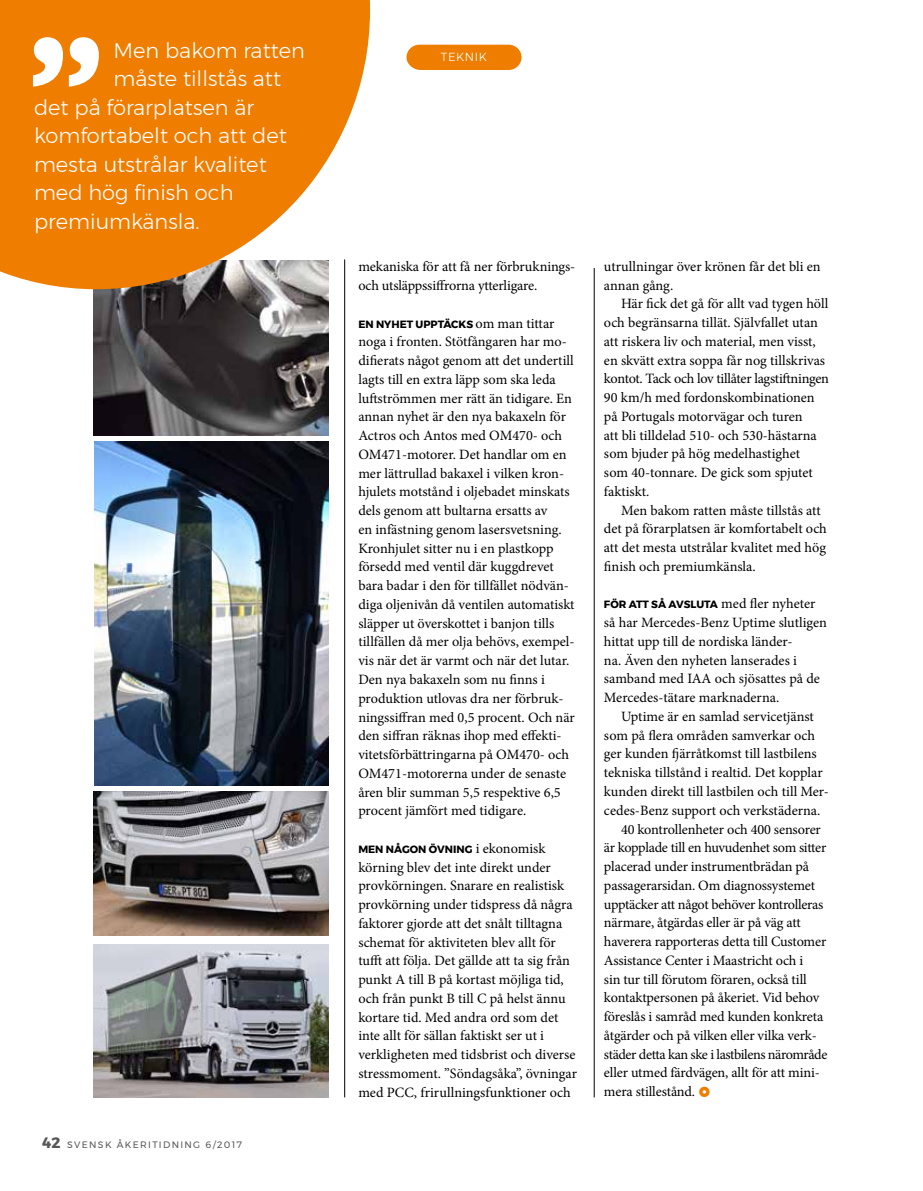
<style>
.page{position:relative;width:923px;height:1191px;background:#fff}
.page>*{position:absolute;margin:0;border:0;box-sizing:border-box;transform-origin:0 0}
.t1{font:300 21px "Montserrat";color:#fff}
.t2{font:14.25px/18.8px "Minion Pro";letter-spacing:-.005em;color:#000}
.t3{font:14.25px "Minion Pro";letter-spacing:-.03em;color:#000}
.t4{font:14.25px "Minion Pro";letter-spacing:-.025em;color:#000}
.t5{font:300 11.7px "Montserrat";letter-spacing:.05em;color:#fff}
.t6{font:700 10.5px "Montserrat";color:#000}
.t7{font:9.3px "Montserrat";letter-spacing:.145em;color:#575756}
.s1{font-weight:700;font-size:15px}
.s2{font-family:"Minion Pro";font-weight:400;font-size:14.25px}
</style>
<div class="page">
<img style="left:94px;top:441px;width:235px;height:344px">
<hr style="left:344px;top:259px;width:1px;height:838px;background:#000">
<hr style="left:594px;top:268px;width:1px;height:829px;background:#000">
<img style="left:94px;top:791px;width:235px;height:144px">
<img style="left:94px;top:944px;width:235px;height:153px">
<div style="left:406px;top:45px;width:115px;height:25px;background:#ef7d00"></div>
<img style="left:94px;top:289px;width:235px;height:146px">
<svg style="left:0;top:0;width:370px;height:289px;background:#ed8d24"></svg>
<svg style="left:33px;top:37px;width:66px;height:50px"></svg>
<h1 class="t1" style="left:114px;top:34px;width:193px">Men bakom ratten</h1>
<h1 class="t1" style="left:114px;top:63px;width:169px">måste tillstås att</h1>
<h1 class="t1" style="left:34px;top:91px;width:221px">det på förarplatsen är</h1>
<h1 class="t1" style="left:34px;top:120px;width:254px">komfortabelt och att det</h1>
<h1 class="t1" style="left:34px;top:148px;width:234px">mesta utstrålar kvalitet</h1>
<h1 class="t1" style="left:34px;top:177px;width:201px">med hög finish och</h1>
<h1 class="t1" style="left:34px;top:205px;width:167px">premiumkänsla.</h1>
<p class="t7" style="left:43px;top:1138px;width:201px"><span class="s1">42</span> SVENSK ÅKERITIDNING 6/2017</p>
<p class="t5" style="left:441px;top:48px;width:47px">TEKNIK</p>
<p class="t2" style="left:358px;top:257px;width:217px">mekaniska för att få ner förbruknings&shy;och utsläppssiffrorna ytterligare.</p>
<p class="t6" style="left:358px;top:315px;width:198px">EN NYHET UPPTÄCKS <span class="s2">om man tittar</span></p>
<p class="t2" style="left:358px;top:332px;width:218px">noga i fronten. Stötfångaren har mo&shy;difierats något genom att det undertill lagts till en extra läpp som ska leda luftströmmen mer rätt än tidigare. En annan nyhet är den nya bakaxeln för Actros och Antos med OM470- och OM471-motorer. Det handlar om en mer lättrullad bakaxel i vilken kron&shy;hjulets motstånd i oljebadet minskats dels genom att bultarna ersatts av<br>en infästning genom lasersvetsning.<br>Kronhjulet sitter nu i en plastkopp försedd med ventil där kuggdrevet bara badar i den för tillfället nödvän&shy;diga oljenivån då ventilen automatiskt släpper ut överskottet i banjon tills tillfällen då mer olja behövs, exempel&shy;vis när det är varmt och när det lutar.<br>Den nya bakaxeln som nu finns i produktion utlovas dra ner förbruk&shy;ningssiffran med 0,5 procent. Och när den siffran räknas ihop med effekti&shy;vitetsförbättringarna på OM470- och OM471-motorerna under de senaste åren blir summan 5,5 respektive 6,5 procent jämfört med tidigare.</p>
<p class="t6" style="left:358px;top:840px;width:189px">MEN NÅGON ÖVNING <span class="s2">i ekonomisk</span></p>
<p class="t2" style="left:358px;top:857px;width:220px">körning blev det inte direkt under provkörningen. Snarare en realistisk provkörning under tidspress då några faktorer gjorde att det snålt tilltagna schemat för aktiviteten blev allt för tufft att följa. Det gällde att ta sig från punkt A till B på kortast möjliga tid, och från punkt B till C på helst ännu kortare tid. Med andra ord som det inte allt för sällan faktiskt ser ut i verkligheten med tidsbrist och diverse stressmoment. ”Söndagsåka”, övningar med PCC, frirullningsfunktioner och</p>
<p class="t2" style="left:604px;top:257px;width:218px">utrullningar över krönen får det bli en annan gång.</p>
<p class="t2" style="left:604px;top:294px;width:226px;text-indent:17px">Här fick det gå för allt vad tygen höll och begränsarna tillät. Självfallet utan att riskera liv och material, men visst, en skvätt extra soppa får nog tillskrivas kontot. Tack och lov tillåter lagstiftningen 90 km/h med fordonskombinationen på Portugals motorvägar och turen<br>att bli tilldelad 510- och 530-hästarna som bjuder på hög medelhastighet<br>som 40-tonnare. De gick som spjutet faktiskt.</p>
<p class="t2" style="left:604px;top:501px;width:224px;text-indent:17px">Men bakom ratten måste tillstås att det på förarplatsen är komfortabelt och att det mesta utstrålar kvalitet med hög finish och premiumkänsla.</p>
<p class="t6" style="left:604px;top:596px;width:213px">FÖR ATT SÅ AVSLUTA <span class="s2">med fler nyheter</span></p>
<p class="t2" style="left:604px;top:613px;width:224px">så har Mercedes-Benz Uptime slutligen hittat upp till de nordiska länder-<br>na. Även den nyheten lanserades i samband med IAA och sjösattes på de Mercedes-tätare marknaderna.</p>
<p class="t2" style="left:621px;top:707px;width:194px">Uptime är en samlad servicetjänst</p>
<p class="t2" style="left:604px;top:726px;width:212px">som på flera områden samverkar och</p>
<p class="t2" style="left:604px;top:744px;width:214px">ger kunden fjärråtkomst till lastbilens</p>
<p class="t2" style="left:604px;top:763px;width:220px">tekniska tillstånd i realtid. Det kopplar</p>
<p class="t2" style="left:604px;top:782px;width:226px">kunden direkt till lastbilen och till Mer-</p>
<p class="t2" style="left:604px;top:801px;width:218px">cedes-Benz support och verkstäderna.</p>
<p class="t2" style="left:621px;top:819px;width:201px">40 kontrollenheter och 400 sensorer</p>
<p class="t2" style="left:604px;top:838px;width:224px">är kopplade till en huvudenhet som sitter</p>
<p class="t2" style="left:604px;top:857px;width:207px">placerad under instrumentbrädan på</p>
<p class="t2" style="left:604px;top:876px;width:213px">passagerarsidan. Om diagnossystemet</p>
<p class="t4" style="left:604px;top:894px;width:221px">upptäcker att något behöver kontrolleras</p>
<p class="t2" style="left:604px;top:913px;width:198px">närmare, åtgärdas eller är på väg att</p>
<p class="t2" style="left:604px;top:932px;width:224px">haverera rapporteras detta till Customer</p>
<p class="t2" style="left:604px;top:951px;width:201px">Assistance Center i Maastricht och i</p>
<p class="t2" style="left:604px;top:969px;width:204px">sin tur till förutom föraren, också till</p>
<p class="t2" style="left:604px;top:988px;width:217px">kontaktpersonen på åkeriet. Vid behov</p>
<p class="t2" style="left:604px;top:1007px;width:221px">föreslås i samråd med kunden konkreta</p>
<p class="t2" style="left:604px;top:1026px;width:214px">åtgärder och på vilken eller vilka verk-</p>
<p class="t3" style="left:604px;top:1044px;width:225px">städer detta kan ske i lastbilens närområde</p>
<p class="t2" style="left:604px;top:1063px;width:217px">eller utmed färdvägen, allt för att mini-</p>
<p class="t2" style="left:604px;top:1082px;width:93px">mera stillestånd.</p>
</div>
